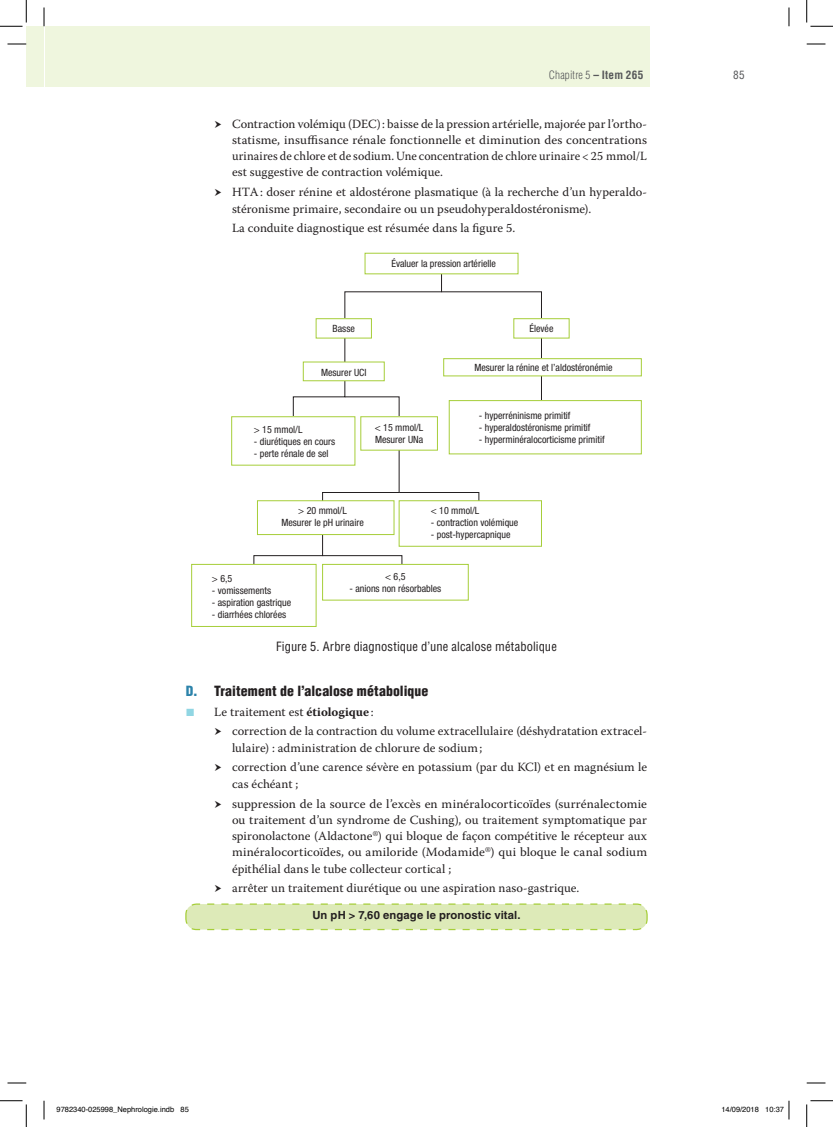
<style>
.page{position:relative;width:833px;height:1127px;background:#fff}
.page>*{position:absolute;margin:0;border:0;box-sizing:border-box;transform-origin:0 0}
.t1{font:900 condensed 13.75px "Helvetica LT Std";letter-spacing:.005em;color:#231f20}
.t2{font:12.5px/16.2px "Warnock Pro";letter-spacing:.005em;color:#231f20}
.t3{font:condensed 12.5px "Helvetica LT Std";letter-spacing:.01em;color:#231f20}
.t4{font:700 11.25px "Helvetica LT Std";letter-spacing:.01em;color:#231f20}
.t5{font:300 condensed 11.25px "Helvetica LT Std";letter-spacing:.015em;color:#57585a}
.t6{font:condensed 11.25px "Helvetica LT Std";color:#57585a}
.t7{font:condensed 10px/12px "Helvetica Neue LT Std";color:#231f20}
.t8{font:7.5px "Helvetica";color:#000}
.s1{font-weight:700}
.s2{color:#2c83aa}
</style>
<div class="page">
<div style="left:26px;top:26px;width:18px;height:60px;background:#eff6de"></div>
<div style="left:45px;top:26px;width:604px;height:60px;background:#eff6de"></div>
<svg style="left:185px;top:903px;width:463px;height:27px"></svg>
<svg style="left:253px;top:263px;width:288px;height:337px"></svg>
<div style="left:365px;top:253px;width:152px;height:21px;background:#fff"></div>
<div style="left:364px;top:253px;width:154px;height:21px;border:1px solid #a6ce39"></div>
<div style="left:316px;top:318px;width:55px;height:20px;background:#fff"></div>
<div style="left:315px;top:318px;width:56px;height:20px;border:1px solid #a6ce39"></div>
<div style="left:513px;top:318px;width:55px;height:20px;background:#fff"></div>
<div style="left:513px;top:318px;width:56px;height:20px;border:1px solid #a6ce39"></div>
<div style="left:303px;top:362px;width:81px;height:18px;background:#fff"></div>
<div style="left:303px;top:361px;width:81px;height:20px;border:1px solid #a6ce39"></div>
<div style="left:443px;top:358px;width:198px;height:18px;background:#fff"></div>
<div style="left:443px;top:358px;width:198px;height:18px;border:1px solid #a6ce39"></div>
<div style="left:231px;top:416px;width:124px;height:49px;background:#fff"></div>
<div style="left:231px;top:416px;width:124px;height:49px;border:1px solid #a6ce39"></div>
<div style="left:360px;top:416px;width:77px;height:34px;background:#fff"></div>
<div style="left:360px;top:416px;width:77px;height:34px;border:1px solid #a6ce39"></div>
<div style="left:449px;top:400px;width:192px;height:54px;background:#fff"></div>
<div style="left:448px;top:400px;width:193px;height:54px;border:1px solid #a6ce39"></div>
<div style="left:257px;top:500px;width:137px;height:34px;background:#fff"></div>
<div style="left:257px;top:500px;width:137px;height:34px;border:1px solid #a6ce39"></div>
<div style="left:399px;top:500px;width:142px;height:46px;background:#fff"></div>
<div style="left:398px;top:500px;width:143px;height:46px;border:1px solid #a6ce39"></div>
<div style="left:191px;top:564px;width:125px;height:62px;background:#fff"></div>
<div style="left:191px;top:564px;width:125px;height:62px;border:1px solid #a6ce39"></div>
<div style="left:322px;top:564px;width:146px;height:36px;background:#fff"></div>
<div style="left:322px;top:564px;width:146px;height:36px;border:1px solid #a6ce39"></div>
<svg style="left:8px;top:43px;width:18px;height:2px"></svg>
<svg style="left:806px;top:43px;width:19px;height:2px"></svg>
<svg style="left:8px;top:1082px;width:18px;height:1px"></svg>
<svg style="left:806px;top:1082px;width:19px;height:1px"></svg>
<svg style="left:43px;top:8px;width:2px;height:18px"></svg>
<svg style="left:43px;top:1100px;width:2px;height:19px"></svg>
<svg style="left:788px;top:8px;width:1px;height:18px"></svg>
<svg style="left:0;top:0;width:27px;height:27px"></svg>
<svg style="left:0;top:1100px;width:27px;height:26px"></svg>
<svg style="left:806px;top:0;width:26px;height:27px"></svg>
<svg style="left:806px;top:1100px;width:26px;height:26px"></svg>
<svg style="left:788px;top:1100px;width:1px;height:19px"></svg>
<p class="t5" style="left:548px;top:68px;width:96px">Chapitre 5 <span class="s1">– Item 265</span></p>
<p class="t6" style="left:732px;top:68px;width:13px">85</p>
<p class="t2" style="left:232px;top:115px;width:416px;text-align:justify">Contraction volémiqu (DEC): baisse de la pression artérielle, majorée par l’ortho&shy;statisme, insuffisance rénale fonctionnelle et diminution des concentrations urinaires de chlore et de sodium. Une concentration de chlore urinaire &lt; 25 mmol/L est suggestive de contraction volémique.</p>
<p class="t2" style="left:232px;top:184px;width:416px">HTA: doser rénine et aldostérone plasmatique (à la recherche d’un hyperaldo&shy;stéronisme primaire, secondaire ou un pseudohyperaldostéronisme).</p>
<p class="t2" style="left:232px;top:220px;width:284px">La conduite diagnostique est résumée dans la figure 5.</p>
<p class="t7" style="left:391px;top:258px;width:106px">Évaluer la pression artérielle</p>
<p class="t7" style="left:332px;top:322px;width:24px">Basse</p>
<p class="t7" style="left:529px;top:322px;width:26px">Élevée</p>
<p class="t7" style="left:321px;top:366px;width:47px">Mesurer UCI</p>
<p class="t7" style="left:474px;top:361px;width:139px">Mesurer la rénine et l’aldostéronémie</p>
<p class="t7" style="left:254px;top:424px;width:50px">&gt; 15 mmol/L</p>
<p class="t7" style="left:254px;top:436px;width:83px">- diurétiques en cours</p>
<p class="t7" style="left:254px;top:447px;width:76px">- perte rénale de sel</p>
<p class="t7" style="left:374px;top:421px;width:50px">&lt; 15 mmol/L<br>Mesurer UNa</p>
<p class="t7" style="left:478px;top:409px;width:93px">- hyperréninisme primitif</p>
<p class="t7" style="left:478px;top:421px;width:113px">- hyperaldostéronisme primitif</p>
<p class="t7" style="left:478px;top:433px;width:127px">- hyperminéralocorticisme primitif</p>
<p class="t7" style="left:281px;top:504px;width:84px;text-align:center">&gt; 20 mmol/L<br>Mesurer le pH urinaire</p>
<p class="t7" style="left:430px;top:504px;width:50px">&lt; 10 mmol/L</p>
<p class="t7" style="left:430px;top:516px;width:89px">- contraction volémique</p>
<p class="t7" style="left:430px;top:528px;width:81px">- post-hypercapnique</p>
<p class="t7" style="left:212px;top:572px;width:22px">&gt; 6,5</p>
<p class="t7" style="left:212px;top:584px;width:61px">- vomissements</p>
<p class="t7" style="left:212px;top:596px;width:81px">- aspiration gastrique</p>
<p class="t7" style="left:212px;top:608px;width:76px">- diarrhées chlorées</p>
<p class="t7" style="left:385px;top:570px;width:22px">&lt; 6,5</p>
<p class="t7" style="left:349px;top:582px;width:93px">- anions non résorbables</p>
<p class="t3" style="left:276px;top:638px;width:282px">Figure 5. Arbre diagnostique d’une alcalose métabolique</p>
<p class="t1" style="left:186px;top:681px;width:244px"><span class="s2">D.</span> Traitement de l’alcalose métabolique</p>
<p class="t2" style="left:232px;top:701px;width:416px;line-height:19.8px;text-indent:-18px">Le traitement est <span class="s1">étiologique</span> :<br>correction de la contraction du volume extracellulaire (déshydratation extracel-</p>
<p class="t2" style="left:232px;top:737px;width:416px;line-height:19.8px">lulaire) : administration de chlorure de sodium;<br>correction d’une carence sévère en potassium (par du KCl) et en magnésium le</p>
<p class="t2" style="left:232px;top:773px;width:416px;line-height:19.8px">cas échéant ;<br>suppression de la source de l’excès en minéralocorticoïdes (surrénalectomie</p>
<p class="t2" style="left:232px;top:811px;width:416px;text-align:justify">ou traitement d’un syndrome de Cushing), ou traitement symptomatique par spironolactone (Aldactone<sup>®</sup>) qui bloque de façon compétitive le récepteur aux minéralocorticoïdes, ou amiloride (Modamide<sup>®</sup>) qui bloque le canal sodium épithélial dans le tube collecteur cortical ;</p>
<p class="t2" style="left:232px;top:879px;width:348px">arrêter un traitement diurétique ou une aspiration naso-gastrique.</p>
<p class="t4" style="left:312px;top:908px;width:210px">Un pH &gt; 7,60 engage le pronostic vital.</p>
<p class="t8" style="left:56px;top:1103px;width:134px">9782340-025998_Nephrologie.indb 85</p>
<p class="t8" style="left:721px;top:1103px;width:64px">14/09/2018 10:37</p>
</div>
